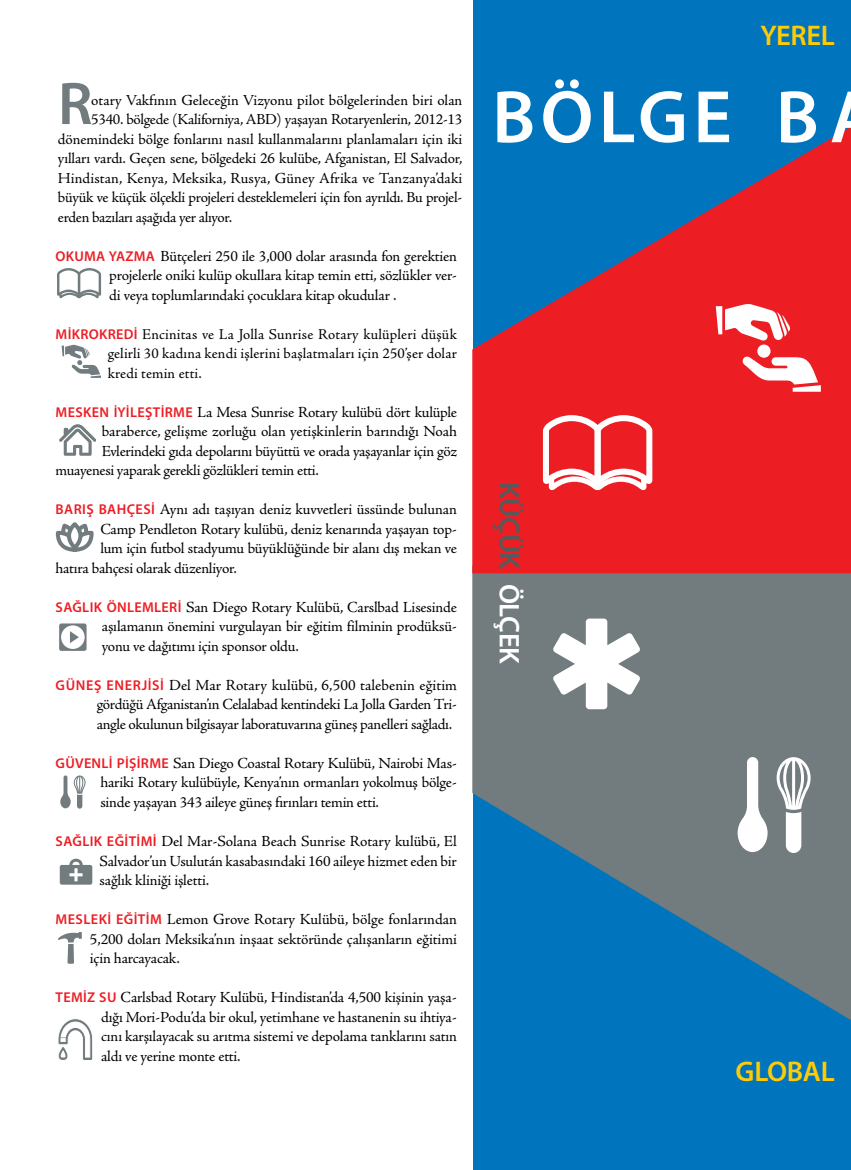
<style>
.page{position:relative;width:851px;height:1170px;background:#fff}
.page>*{position:absolute;margin:0;border:0;box-sizing:border-box;transform-origin:0 0}
.t1{font:600 75px "Myriad Pro";letter-spacing:.07em;color:#fff}
.t2{font:600 60.75px "Myriad Pro";color:#727c7f}
.t3{font:600 28.5px "Myriad Pro";letter-spacing:-.01em;color:#ffcb05}
.t4{font:600 28.5px "Myriad Pro";letter-spacing:-.01em;color:#58595b}
.t5{font:15.45px/19.5px "Adobe Jenson Pro";letter-spacing:-.015em;color:#000;text-align:justify}
.t6{font:15.3px "Adobe Jenson Pro";letter-spacing:-.01em;color:#000}
.t7{font:15px/19.5px "Adobe Jenson Pro";letter-spacing:.01em;color:#000;text-align:justify}
.s1{font-family:"Myriad Pro";font-weight:600;font-size:14.25px;color:#ed1d24}
.s2{color:#fff}
</style>
<div class="page">
<div style="left:473px;top:0;width:377px;height:1169px;background:#0075be"></div>
<svg style="left:472px;top:573px;width:378px;height:447px;fill:#727c7f"></svg>
<svg style="left:472px;top:127px;width:378px;height:446px;fill:#ed1d24"></svg>
<svg style="left:715px;top:304px;width:105px;height:88px;background:#f3696e"></svg>
<svg style="left:543px;top:415px;width:109px;height:75px;background:#f36b6f"></svg>
<svg style="left:737px;top:757px;width:30px;height:95px;background:#bec2c4"></svg>
<svg style="left:776px;top:757px;width:34px;height:96px;background:#aeb4b6"></svg>
<svg style="left:553px;top:618px;width:86px;height:91px;background:#c5c9ca"></svg>
<svg style="left:62px;top:345px;width:39px;height:33px"></svg>
<svg style="left:57px;top:268px;width:44px;height:30px"></svg>
<svg style="left:59px;top:623px;width:27px;height:27px"></svg>
<svg style="left:60px;top:858px;width:32px;height:26px"></svg>
<svg style="left:58px;top:1019px;width:35px;height:41px"></svg>
<svg style="left:58px;top:932px;width:24px;height:31px"></svg>
<svg style="left:60px;top:775px;width:26px;height:33px"></svg>
<svg style="left:59px;top:424px;width:36px;height:31px"></svg>
<svg style="left:56px;top:522px;width:38px;height:29px"></svg>
<h2 class="t2" style="left:58px;top:65px;width:36px">R</h2>
<p class="t6" style="left:91px;top:91px;width:372px">otary Vakfının Geleceğin Vizyonu pilot bölgelerinden biri olan</p>
<p class="t6" style="left:91px;top:111px;width:372px">5340. bölgede (Kaliforniya, ABD) yaşayan Rotaryenlerin, 2012-13</p>
<p class="t6" style="left:58px;top:130px;width:406px">dönemindeki bölge fonlarını nasıl kullanmalarını planlamaları için iki</p>
<p class="t6" style="left:58px;top:150px;width:406px">yılları vardı. Geçen sene, bölgedeki 26 kulübe, Afganistan, El Salvador,</p>
<p class="t6" style="left:58px;top:169px;width:406px">Hindistan, Kenya, Meksika, Rusya, Güney Afrika ve Tanzanya’daki</p>
<p class="t6" style="left:58px;top:189px;width:406px">büyük ve küçük ölçekli projeleri desteklemeleri için fon ayrıldı. Bu projel-</p>
<p class="t6" style="left:58px;top:208px;width:176px">erden bazıları aşağıda yer alıyor.</p>
<p class="t5" style="left:109px;top:246px;width:349px;text-indent:-54px"><span class="s1">OKUMA YAZMA</span> Bütçeleri 250 ile 3,000 dolar arasında fon gerektien projelerle oniki kulüp okullara kitap temin etti, sözlükler ver&shy;di veya toplumlarındaki çocuklara kitap okudular .</p>
<p class="t7" style="left:108px;top:324px;width:351px;text-indent:-52px"><span class="s1">MİKROKREDİ</span> Encinitas ve La Jolla Sunrise Rotary kulüpleri düşük gelirli 30 kadına kendi işlerini başlatmaları için 250’şer dolar kredi temin etti.</p>
<p class="t5" style="left:56px;top:402px;width:403px"><span class="s1">MESKEN İYİLEŞTİRME</span> La Mesa Sunrise Rotary kulübü dört kulüple</p>
<p class="t5" style="left:102px;top:422px;width:356px">baraberce, gelişme zorluğu olan yetişkinlerin barındığı Noah</p>
<p class="t5" style="left:102px;top:441px;width:356px">Evlerindeki gıda depolarını büyüttü ve orada yaşayanlar için göz</p>
<p class="t5" style="left:56px;top:461px;width:265px">muayenesi yaparak gerekli gözlükleri temin etti.</p>
<p class="t5" style="left:56px;top:500px;width:403px"><span class="s1">BARIŞ BAHÇESİ</span> Aynı adı taşıyan deniz kuvvetleri üssünde bulunan</p>
<p class="t5" style="left:100px;top:519px;width:358px">Camp Pendleton Rotary kulübü, deniz kenarında yaşayan top-</p>
<p class="t5" style="left:100px;top:539px;width:358px">lum için futbol stadyumu büyüklüğünde bir alanı dış mekan ve</p>
<p class="t5" style="left:56px;top:558px;width:183px">hatıra bahçesi olarak düzenliyor.</p>
<p class="t5" style="left:102px;top:597px;width:356px;text-indent:-46px"><span class="s1">SAĞLIK ÖNLEMLERİ</span> San Diego Rotary Kulübü, Carslbad Lisesinde aşılamanın önemini vurgulayan bir eğitim filminin prodüksü&shy;yonu ve dağıtımı için sponsor oldu.</p>
<p class="t5" style="left:97px;top:675px;width:362px;text-indent:-41px"><span class="s1">GÜNEŞ ENERJİSİ</span> Del Mar Rotary kulübü, 6,500 talebenin eğitim gördüğü Afganistan’ın Celalabad kentindeki La Jolla Garden Tri&shy;angle okulunun bilgisayar laboratuvarına güneş panelleri sağladı.</p>
<p class="t5" style="left:100px;top:753px;width:358px;text-indent:-45px"><span class="s1">GÜVENLİ PİŞİRME</span> San Diego Coastal Rotary Kulübü, Nairobi Mas&shy;hariki Rotary kulübüyle, Kenya’nın ormanları yokolmuş bölge&shy;sinde yaşayan 343 aileye güneş fırınları temin etti.</p>
<p class="t5" style="left:99px;top:831px;width:359px;text-indent:-44px"><span class="s1">SAĞLIK EĞİTİMİ</span> Del Mar-Solana Beach Sunrise Rotary kulübü, El Salvador’un Usulután kasabasındaki 160 aileye hizmet eden bir sağlık kliniği işletti.</p>
<p class="t5" style="left:90px;top:909px;width:368px;text-indent:-34px"><span class="s1">MESLEKİ EĞİTİM</span> Lemon Grove Rotary Kulübü, bölge fonlarından 5,200 doları Meksika’nın inşaat sektöründe çalışanların eğitimi için harcayacak.</p>
<p class="t5" style="left:101px;top:987px;width:357px;text-indent:-46px"><span class="s1">TEMİZ SU</span> Carlsbad Rotary Kulübü, Hindistan’da 4,500 kişinin yaşa&shy;dığı Mori-Podu’da bir okul, yetimhane ve hastanenin su ihtiya&shy;cını karşılayacak su arıtma sistemi ve depolama tanklarını satın aldı ve yerine monte etti.</p>
<h3 class="t3" style="left:760px;top:17px;width:76px">YEREL</h3>
<h1 class="t1" style="left:492px;top:69px;width:328px">BÖLGE B</h1>
<h3 class="t4" style="left:527px;top:482px;width:183px;rotate:90deg">KÜÇÜK <span class="s2">ÖLÇEK</span></h3>
<h3 class="t3" style="left:735px;top:1052px;width:101px">GLOBAL</h3>
</div>
